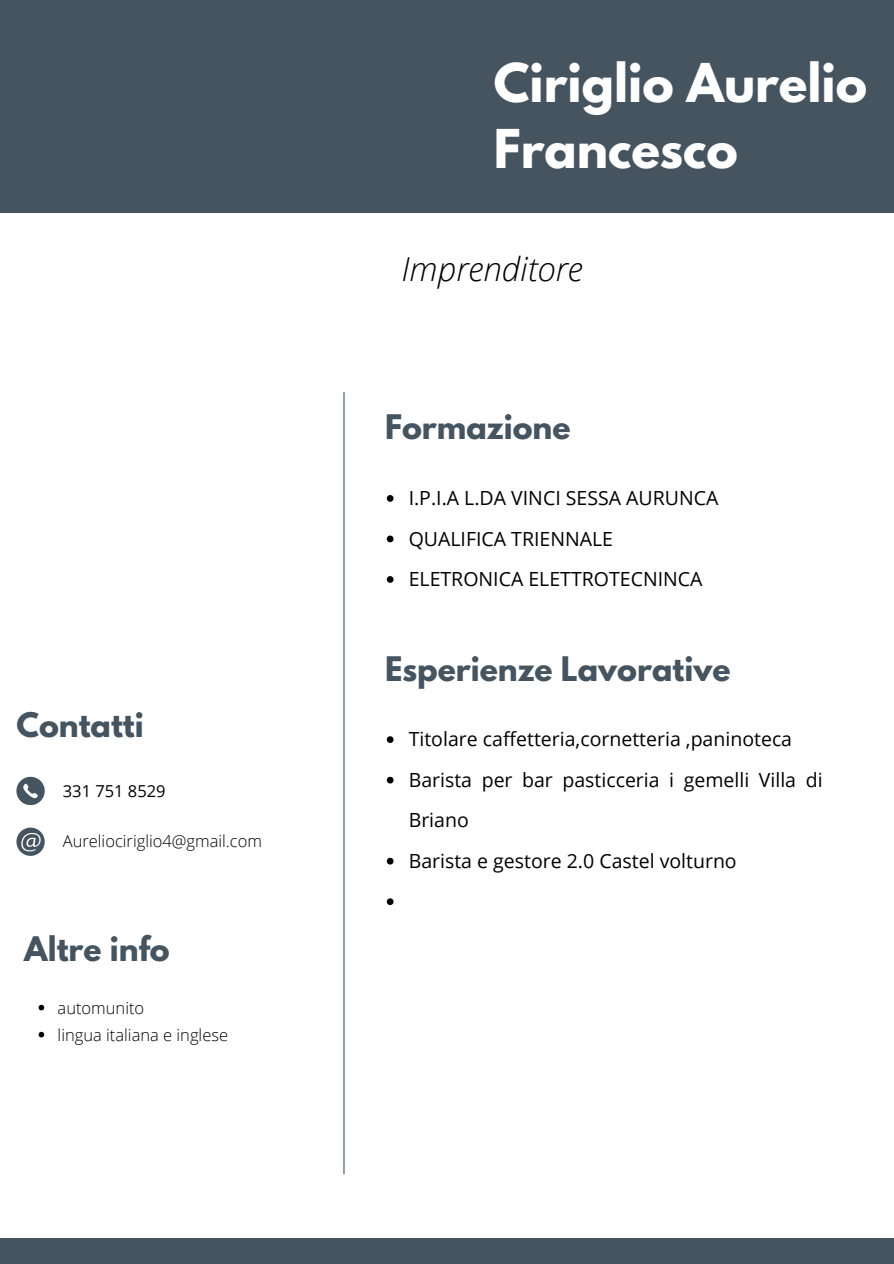
<style>
.page{position:relative;width:894px;height:1264px;background:#fff}
.page>*{position:absolute;margin:0;border:0;box-sizing:border-box;transform-origin:0 0}
.t1{font:700 47.4px/66px "League Spartan";color:#fff}
.t2{font:italic 300 33px "Open Sans";color:#000}
.t3{font:700 30px "League Spartan";color:#45545f}
.t4{font:19.5px/40.5px "Open Sans";color:#000}
.t5{font:300 16.5px "Open Sans";color:#000}
.t6{font:16.5px "Open Sans";color:#000}
</style>
<div class="page">
<div style="left:0;top:0;width:893px;height:212px;background:#45545f"></div>
<div style="left:0;top:1238px;width:893px;height:25px;background:#45545f"></div>
<hr style="left:343px;top:392px;width:1px;height:782px;background:#45545f">
<svg style="left:16px;top:827px;width:29px;height:28px"></svg>
<svg style="left:16px;top:776px;width:29px;height:29px"></svg>
<svg style="left:39px;top:1004px;width:5px;height:6px"></svg>
<svg style="left:39px;top:1031px;width:5px;height:6px"></svg>
<svg style="left:386px;top:495px;width:7px;height:7px"></svg>
<svg style="left:386px;top:535px;width:7px;height:7px"></svg>
<svg style="left:386px;top:576px;width:7px;height:7px"></svg>
<svg style="left:386px;top:736px;width:7px;height:7px"></svg>
<svg style="left:386px;top:776px;width:7px;height:7px"></svg>
<svg style="left:386px;top:857px;width:7px;height:7px"></svg>
<svg style="left:386px;top:898px;width:7px;height:7px"></svg>
<p class="t3" style="left:16px;top:710px;width:129px">Contatti</p>
<p class="t6" style="left:63px;top:779px;width:104px">331 751 8529</p>
<p class="t5" style="left:63px;top:829px;width:201px">Aureliociriglio4@gmail.com</p>
<p class="t3" style="left:24px;top:933px;width:147px">Altre info</p>
<h2 class="t5" style="left:58px;top:996px;width:88px">automunito</h2>
<p class="t5" style="left:58px;top:1023px;width:172px">lingua italiana e inglese</p>
<h1 class="t1" style="left:493px;top:56px;width:374px">Ciriglio Aurelio<br>Francesco</h1>
<p class="t2" style="left:401px;top:246px;width:183px">Imprenditore</p>
<h3 class="t3" style="left:385px;top:412px;width:187px">Formazione</h3>
<h2 class="t4" style="left:408px;top:477px;width:311px">I.P.I.A L.DA VINCI SESSA AURUNCA</h2>
<p class="t4" style="left:408px;top:518px;width:206px">QUALIFICA TRIENNALE</p>
<p class="t4" style="left:408px;top:558px;width:295px">ELETRONICA ELETTROTECNINCA</p>
<h2 class="t3" style="left:385px;top:654px;width:347px">Esperienze Lavorative</h2>
<p class="t4" style="left:408px;top:718px;width:385px">Titolare caffetteria,cornetteria ,paninoteca</p>
<h2 class="t4" style="left:408px;top:759px;width:415px">Barista per bar pasticceria i gemelli Villa di<br>Briano</h2>
<p class="t4" style="left:408px;top:840px;width:329px">Barista e gestore 2.0 Castel volturno</p>
</div>
